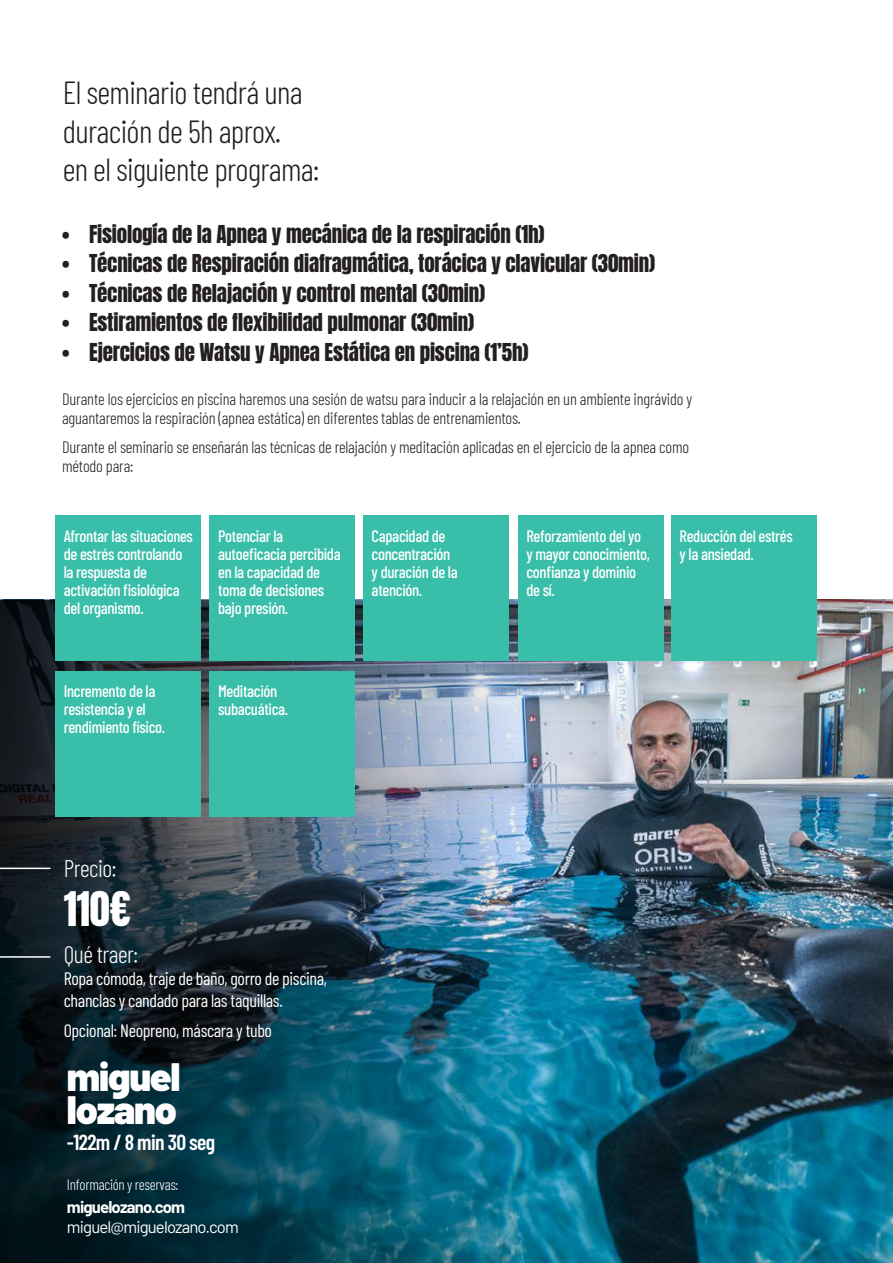
<style>
.page{position:relative;width:893px;height:1263px;background:#fff}
.page>*{position:absolute;margin:0;border:0;box-sizing:border-box;transform-origin:0 0}
.t1{font:40.5px "Anton";color:#fff}
.t2{font:900 39.6px/33px "Barlow";letter-spacing:-.03em;color:#fff}
.t3{font:300 31.95px/38.4px "Barlow Condensed";letter-spacing:-.02em;color:#231f20}
.t4{font:300 24px "Barlow Condensed";letter-spacing:-.02em;color:#fff}
.t5{font:600 21.75px "Barlow Condensed";letter-spacing:-.03em;color:#fff}
.t6{font:21px "Anton";letter-spacing:-.01em;color:#231f20}
.t7{font:18px/21.6px "Barlow Condensed";letter-spacing:-.02em;color:#fff}
.t8{font:16.65px "Barlow";letter-spacing:-.05em;color:#fff}
.t9{font:700 16.65px "Barlow";letter-spacing:-.05em;color:#fff}
.t10{font:500 16.5px/18px "Barlow Condensed";letter-spacing:-.02em;color:#fff}
.t11{font:300 16.5px/19.8px "Barlow Condensed";letter-spacing:-.01em;color:#231f20}
.t12{font:300 15px "Barlow Condensed";letter-spacing:-.02em;color:#fff}
</style>
<div class="page">
<img style="left:528px;top:600px;width:365px;height:663px">
<img style="left:0;top:600px;width:528px;height:663px">
<div style="left:55px;top:515px;width:146px;height:146px;background:#39bea9"></div>
<div style="left:55px;top:671px;width:146px;height:145px;background:#39bea9"></div>
<div style="left:210px;top:671px;width:145px;height:145px;background:#39bea9"></div>
<div style="left:210px;top:515px;width:145px;height:146px;background:#39bea9"></div>
<div style="left:363px;top:515px;width:146px;height:146px;background:#39bea9"></div>
<div style="left:518px;top:515px;width:145px;height:146px;background:#39bea9"></div>
<div style="left:671px;top:515px;width:145px;height:146px;background:#39bea9"></div>
<hr style="left:0;top:868px;width:50px;height:1px;background:#fff">
<hr style="left:0;top:956px;width:50px;height:2px;background:#fff">
<p class="t3" style="left:63px;top:71px;width:258px">El seminario tendrá una duración de 5h aprox.<br>en el siguiente programa:</p>
<p class="t6" style="left:62px;top:223px;width:484px">• Fisiología de la Apnea y mecánica de la respiración (1h)</p>
<p class="t6" style="left:62px;top:253px;width:595px">• Técnicas de Respiración diafragmática, torácica y clavicular (30min)</p>
<p class="t6" style="left:62px;top:282px;width:425px">• Técnicas de Relajación y control mental (30min)</p>
<p class="t6" style="left:62px;top:312px;width:414px">• Estiramientos de flexibilidad pulmonar (30min)</p>
<p class="t6" style="left:62px;top:341px;width:468px">• Ejercicios de Watsu y Apnea Estática en piscina (1’5h)</p>
<p class="t11" style="left:62px;top:388px;width:632px">Durante los ejercicios en piscina haremos una sesión de watsu para inducir a la relajación en un ambiente ingrávido y aguantaremos la respiración (apnea estática) en diferentes tablas de entrenamientos.</p>
<p class="t11" style="left:62px;top:436px;width:629px">Durante el seminario se enseñarán las técnicas de relajación y meditación aplicadas en el ejercicio de la apnea como método para:</p>
<p class="t10" style="left:64px;top:525px;width:131px">Afrontar las situaciones de estrés controlando la respuesta de activación fisiológica del organismo.</p>
<p class="t10" style="left:218px;top:525px;width:124px">Potenciar la autoeficacia percibida en la capacidad de toma de decisiones bajo presión.</p>
<p class="t10" style="left:372px;top:525px;width:88px">Capacidad de concentración y duración de la atención.</p>
<p class="t10" style="left:526px;top:525px;width:125px">Reforzamiento del yo y mayor conocimiento, confianza y dominio de sí.</p>
<p class="t10" style="left:679px;top:525px;width:115px">Reducción del estrés y la ansiedad.</p>
<p class="t10" style="left:64px;top:681px;width:103px">Incremento de la resistencia y el rendimiento físico.</p>
<p class="t10" style="left:218px;top:681px;width:72px">Meditación subacuática.</p>
<p class="t4" style="left:64px;top:852px;width:54px">Precio:</p>
<p class="t1" style="left:64px;top:888px;width:68px">110€</p>
<p class="t4" style="left:64px;top:937px;width:76px">Qué traer:</p>
<p class="t7" style="left:64px;top:966px;width:265px">Ropa cómoda, traje de baño, gorro de piscina, chanclas y candado para las taquillas.</p>
<p class="t7" style="left:64px;top:1018px;width:210px">Opcional: Neopreno, máscara y tubo</p>
<p class="t2" style="left:67px;top:1058px;width:115px">miguel lozano</p>
<p class="t5" style="left:67px;top:1127px;width:150px">-122m / 8 min 30 seg</p>
<p class="t12" style="left:67px;top:1174px;width:113px">Información y reservas:</p>
<p class="t9" style="left:67px;top:1195px;width:120px">miguelozano.com</p>
<p class="t8" style="left:67px;top:1215px;width:173px">miguel@miguelozano.com</p>
</div>
